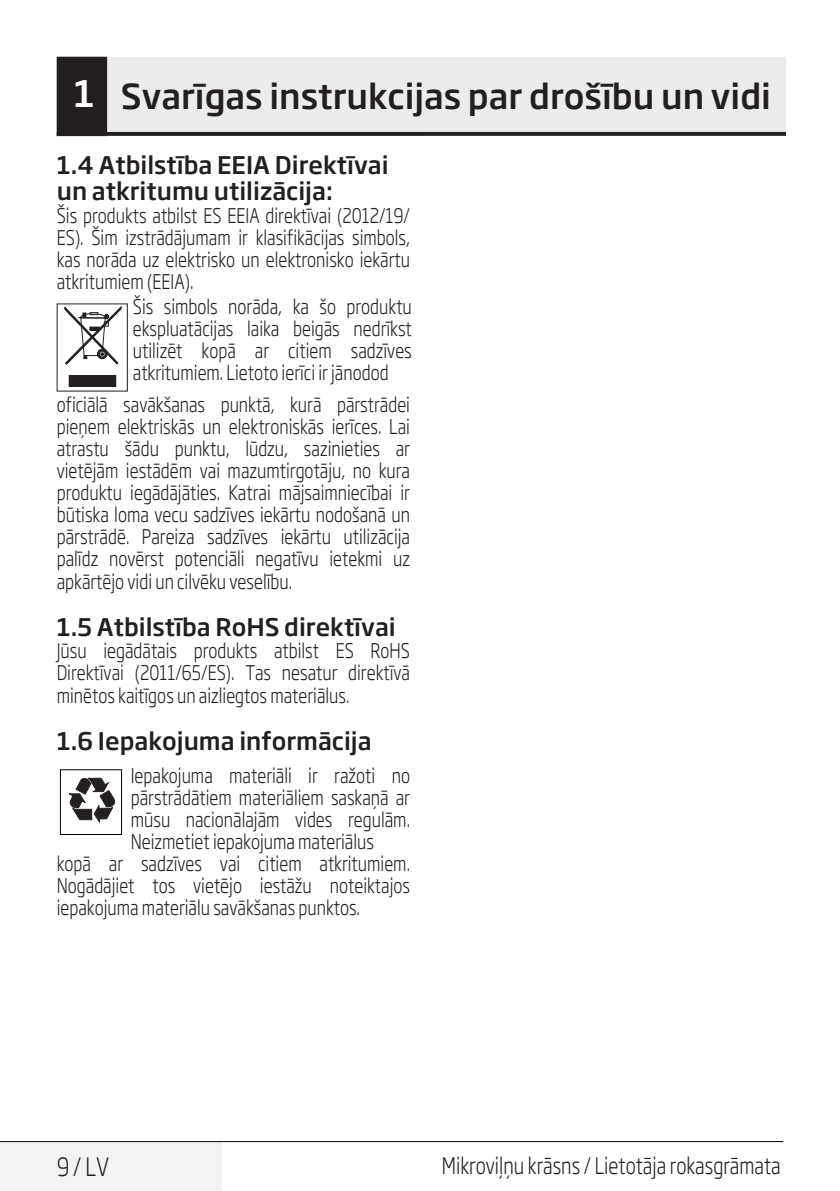
<style>
.page{position:relative;width:840px;height:1191px;background:#fff}
.page>*{position:absolute;margin:0;border:0;box-sizing:border-box;transform-origin:0 0}
.Unite_Baslik_Guvenli{font:500 36px "Soho Gothic Pro";color:#fff}
.t1{font:500 34px "Soho Gothic Pro";color:#231f20}
.t2{font:300 25px "Soho Gothic Pro";color:#231f20;scale:.8 1}
.Alt_Baslik_Icerik{font:500 24px "Soho Gothic Pro";color:#231f20}
.Duz_Metin{font:500 24px/26px "Soho Gothic Pro";color:#231f20}
.t3{font:300 22.4px "Soho Gothic Pro";color:#231f20;scale:.8 1}
.Duz_Metin-2{font:300 20px/22px "Soho Gothic Pro";color:#231f20;text-align:justify;scale:.8 1}
.Alt_Baslik_Icerik-2{font:300 20px/22px "Soho Gothic Pro";color:#231f20;text-align:justify;scale:.8 1}
</style>
<div class="page">
<div style="left:0;top:1141px;width:221px;height:50px;background:#f2f3f4"></div>
<hr style="left:0;top:1141px;width:782px;height:1px;background:#000">
<div style="left:57px;top:57px;width:728px;height:77px;background:#ececee"></div>
<hr style="left:57px;top:132px;width:728px;height:3px;background:#231f20">
<div style="left:58px;top:58px;width:48px;height:77px;background:#231f20"></div>
<div style="left:57px;top:57px;width:50px;height:79px;border:2px solid #231f20"></div>
<div style="left:69px;top:376px;width:47px;height:11px;background:#231f20"></div>
<svg style="left:65px;top:307px;width:56px;height:57px"></svg>
<svg style="left:59px;top:769px;width:64px;height:65px"></svg>
<div style="left:60px;top:769px;width:62px;height:66px;border:1px solid #000"></div>
<p class="Unite_Baslik_Guvenli" style="left:74px;top:66px;width:22px">1</p>
<h2 class="t1" style="left:121px;top:70px;width:651px">Svarīgas instrukcijas par drošību un vidi</h2>
<p class="Duz_Metin" style="left:57px;top:151px;width:333px">1.4 Atbilstība EEIA Direktīvai un atkritumu utilizācija:</p>
<p class="Duz_Metin-2" style="left:57px;top:203px;width:443px">Šis produkts atbilst ES EEIA direktīvai (2012/19/ ES). Šim izstrādājumam ir klasifikācijas simbols, kas norāda uz elektrisko un elektronisko iekārtu atkritumiem (EEIA).</p>
<p class="Duz_Metin-2" style="left:133px;top:294px;width:350px">Šis simbols norāda, ka šo produktu ekspluatācijas laika beigās nedrīkst utilizēt kopā ar citiem sadzīves atkritumiem. Lietoto ierīci ir jānodod</p>
<p class="Alt_Baslik_Icerik-2" style="left:57px;top:392px;width:443px">oficiālā savākšanas punktā, kurā pārstrādei pieņem elektriskās un elektroniskās ierīces. Lai atrastu šādu punktu, lūdzu, sazinieties ar vietējām iestādēm vai mazumtirgotāju, no kura produktu iegādājāties. Katrai mājsaimniecībai ir būtiska loma vecu sadzīves iekārtu nodošanā un pārstrādē. Pareiza sadzīves iekārtu utilizācija palīdz novērst potenciāli negatīvu ietekmi uz apkārtējo vidi un cilvēku veselību.</p>
<p class="Alt_Baslik_Icerik" style="left:57px;top:608px;width:340px">1.5 Atbilstība RoHS direktīvai</p>
<p class="Alt_Baslik_Icerik-2" style="left:57px;top:638px;width:443px">Jūsu iegādātais produkts atbilst ES RoHS Direktīvai (2011/65/ES). Tas nesatur direktīvā minētos kaitīgos un aizliegtos materiālus.</p>
<p class="Alt_Baslik_Icerik" style="left:57px;top:722px;width:316px">1.6 Iepakojuma informācija</p>
<p class="Duz_Metin-2" style="left:131px;top:764px;width:350px">Iepakojuma materiāli ir ražoti no</p>
<p class="Duz_Metin-2" style="left:131px;top:786px;width:350px">pārstrādātiem materiāliem saskaņā ar</p>
<p class="Duz_Metin-2" style="left:131px;top:808px;width:350px">mūsu nacionālajām vides regulām.</p>
<p class="Duz_Metin-2" style="left:131px;top:830px;width:305px">Neizmetiet iepakojuma materiālus</p>
<p class="Duz_Metin-2" style="left:57px;top:852px;width:443px">kopā ar sadzīves vai citiem atkritumiem.</p>
<p class="Duz_Metin-2" style="left:57px;top:874px;width:443px">Nogādājiet tos vietējo iestāžu noteiktajos</p>
<p class="Duz_Metin-2" style="left:57px;top:896px;width:380px">iepakojuma materiālu savākšanas punktos.</p>
<p class="t2" style="left:57px;top:1147px;width:67px">9 / LV</p>
<p class="t3" style="left:441px;top:1148px;width:425px">Mikroviļņu krāsns / Lietotāja rokasgrāmata</p>
</div>
